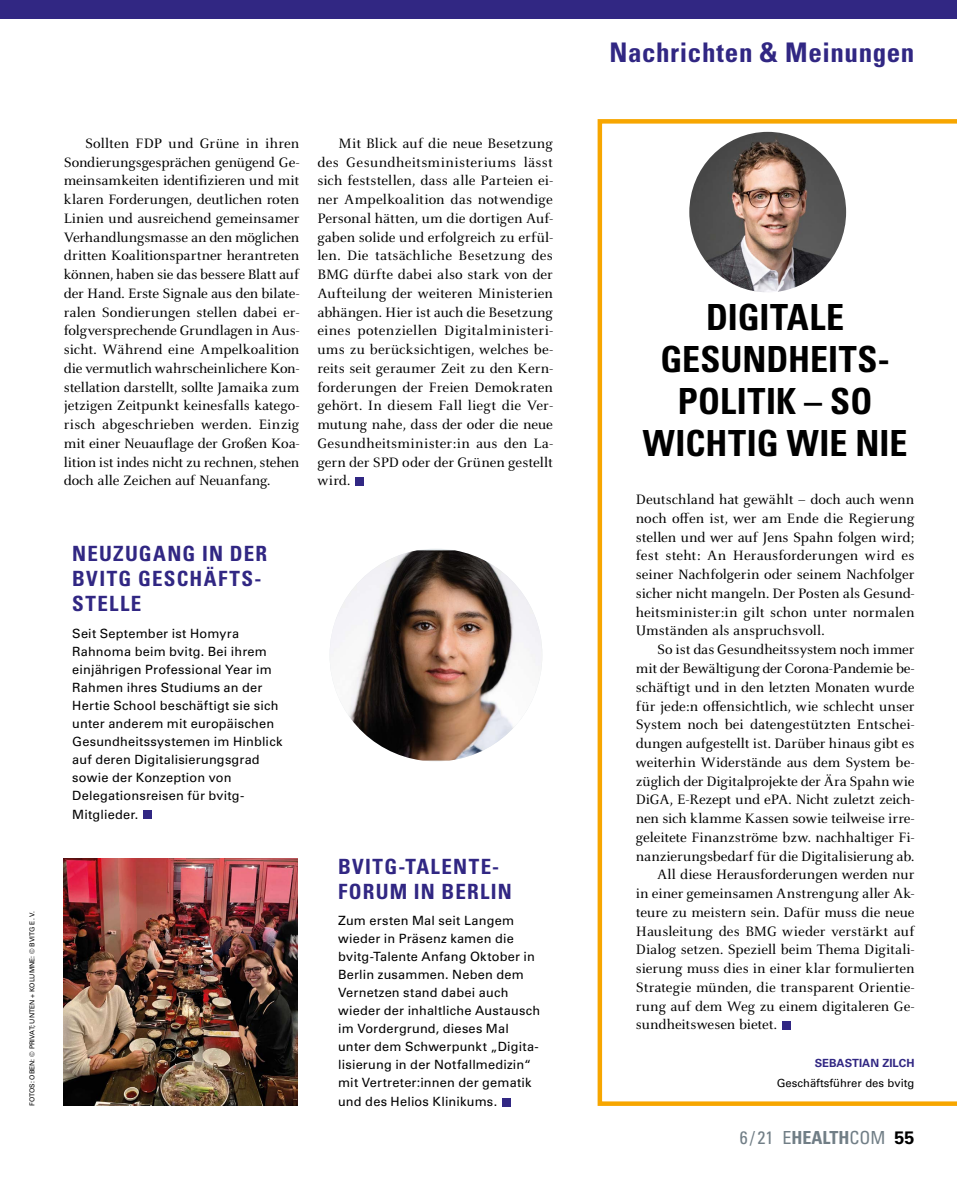
<style>
.page{position:relative;width:957px;height:1191px;background:#fff}
.page>*{position:absolute;margin:0;border:0;box-sizing:border-box;transform-origin:0 0}
.t1{font:700 condensed 36px/42px "Univers LT Std";color:#000;text-align:center}
.t2{font:700 condensed 27px "Univers LT Std";letter-spacing:.02em;color:#312783}
.t3{font:700 condensed 21px/25.2px "Univers LT Std";letter-spacing:.06em;color:#312783}
.t4{font:condensed 18px "Univers LT Std";color:#717e86}
.t5{font:15px/18.8px "Celeste OT";letter-spacing:-.005em;color:#000;text-align:justify}
.t6{font:12.75px/18.1px "Univers LT Std";letter-spacing:.015em;color:#000}
.t7{font:11.25px "Univers LT Std";color:#000}
.t8{font:700 11.25px "Univers LT Std";color:#312783}
.t9{font:6.75px "Univers LT Std";color:#000}
.s1{font-weight:700}
.s2{font-weight:700;font-stretch:normal;color:#000}
</style>
<div class="page">
<div style="left:0;top:0;width:957px;height:19px;background:#312783"></div>
<svg style="left:597px;top:119px;width:360px;height:987px"></svg>
<div style="left:144px;top:810px;width:8px;height:8px;background:#312783"></div>
<div style="left:502px;top:1098px;width:8px;height:8px;background:#312783"></div>
<img style="left:330px;top:550px;width:212px;height:210px">
<img style="left:64px;top:858px;width:234px;height:247px">
<div style="left:782px;top:1021px;width:8px;height:8px;background:#312783"></div>
<img style="left:689px;top:132px;width:157px;height:160px">
<div style="left:356px;top:477px;width:8px;height:8px;background:#312783"></div>
<p class="t9" style="left:28px;top:1105px;width:196px;rotate:-90deg">FOTOS: OBEN: © PRIVAT; UNTEN + KOLUMNE: © BVITG E. V.</p>
<p class="t5" style="left:64px;top:134px;width:237px;text-indent:21px">Sollten FDP und Grüne in ihren Sondierungsgesprächen genügend Ge&shy;meinsamkeiten identifizieren und mit klaren Forderungen, deutlichen roten Linien und ausreichend gemeinsamer Verhandlungsmasse an den möglichen dritten Koalitionspartner herantreten können, haben sie das bessere Blatt auf der Hand. Erste Signale aus den bilate&shy;ralen Sondierungen stellen dabei er&shy;folgversprechende Grundlagen in Aus&shy;sicht. Während eine Ampelkoalition die vermutlich wahrscheinlichere Kon&shy;stellation darstellt, sollte Jamaika zum jetzigen Zeitpunkt keinesfalls katego&shy;risch abgeschrieben werden. Einzig mit einer Neuauflage der Großen Koa&shy;lition ist indes nicht zu rechnen, stehen doch alle Zeichen auf Neuanfang.</p>
<p class="t5" style="left:317px;top:134px;width:237px;text-indent:21px">Mit Blick auf die neue Besetzung des Gesundheitsministeriums lässt sich feststellen, dass alle Parteien ei&shy;ner Ampelkoalition das notwendige Personal hätten, um die dortigen Auf&shy;gaben solide und erfolgreich zu erfül&shy;len. Die tatsächliche Besetzung des BMG dürfte dabei also stark von der Aufteilung der weiteren Ministerien abhängen. Hier ist auch die Besetzung eines potenziellen Digitalministeri&shy;ums zu berücksichtigen, welches be&shy;reits seit geraumer Zeit zu den Kern&shy;forderungen der Freien Demokraten gehört. In diesem Fall liegt die Ver&shy;mutung nahe, dass der oder die neue Gesundheitsminister:in aus den La&shy;gern der SPD oder der Grünen gestellt wird.</p>
<h3 class="t3" style="left:72px;top:540px;width:196px">NEUZUGANG IN DER<br>BVITG GESCHÄFTS-<br>STELLE</h3>
<p class="t6" style="left:72px;top:624px;width:212px">Seit September ist Homyra<br>Rahnoma beim bvitg. Bei ihrem einjährigen Professional Year im<br>Rahmen ihres Studiums an der<br>Hertie School beschäftigt sie sich unter anderem mit europäischen<br>Gesundheitssystemen im Hinblick auf deren Digitalisierungsgrad sowie der Konzeption von<br>Delegationsreisen für bvitg-<br>Mitglieder.</p>
<h3 class="t3" style="left:338px;top:853px;width:175px">BVITG-TALENTE-<br>FORUM IN BERLIN</h3>
<p class="t6" style="left:338px;top:911px;width:203px">Zum ersten Mal seit Langem wieder in Präsenz kamen die bvitg-Talente Anfang Oktober in<br>Berlin zusammen. Neben dem<br>Vernetzen stand dabei auch wieder der inhaltliche Austausch im Vordergrund, dieses Mal unter dem Schwerpunkt „Digita&shy;lisierung in der Notfallmedizin“ mit Vertreter:innen der gematik und des Helios Klinikums.</p>
<h2 class="t2" style="left:609px;top:36px;width:307px">Nachrichten &amp; Meinungen</h2>
<h1 class="t1" style="left:643px;top:296px;width:266px">DIGITALE<br>GESUNDHEITS-<br>POLITIK – SO<br>WICHTIG WIE NIE</h1>
<p class="t5" style="left:636px;top:490px;width:280px">Deutschland hat gewählt – doch auch wenn noch offen ist, wer am Ende die Regierung stellen und wer auf Jens Spahn folgen wird; fest steht: An Herausforderungen wird es seiner Nachfolgerin oder seinem Nachfolger sicher nicht mangeln. Der Posten als Gesund&shy;heitsminister:in gilt schon unter normalen Umständen als anspruchsvoll.</p>
<p class="t5" style="left:657px;top:640px;width:259px">So ist das Gesundheitssystem noch immer</p>
<p class="t5" style="left:636px;top:659px;width:280px">mit der Bewältigung der Corona-Pandemie be-</p>
<p class="t5" style="left:636px;top:677px;width:280px">schäftigt und in den letzten Monaten wurde</p>
<p class="t5" style="left:636px;top:696px;width:280px">für jede:n offensichtlich, wie schlecht unser</p>
<p class="t5" style="left:636px;top:715px;width:280px">System noch bei datengestützten Entschei-</p>
<p class="t5" style="left:636px;top:734px;width:280px">dungen aufgestellt ist. Darüber hinaus gibt es</p>
<p class="t5" style="left:636px;top:752px;width:280px">weiterhin Widerstände aus dem System be-</p>
<p class="t5" style="left:636px;top:771px;width:280px">züglich der Digitalprojekte der Ära Spahn wie</p>
<p class="t5" style="left:636px;top:790px;width:280px">DiGA, E-Rezept und ePA. Nicht zuletzt zeich-</p>
<p class="t5" style="left:636px;top:809px;width:280px">nen sich klamme Kassen sowie teilweise irre-</p>
<p class="t5" style="left:636px;top:827px;width:280px">geleitete Finanzströme bzw. nachhaltiger Fi-</p>
<p class="t5" style="left:636px;top:846px;width:280px">nanzierungsbedarf für die Digitalisierung ab.</p>
<p class="t5" style="left:657px;top:865px;width:259px">All diese Herausforderungen werden nur</p>
<p class="t5" style="left:636px;top:884px;width:280px">in einer gemeinsamen Anstrengung aller Ak-</p>
<p class="t5" style="left:636px;top:902px;width:280px">teure zu meistern sein. Dafür muss die neue</p>
<p class="t5" style="left:636px;top:921px;width:280px">Hausleitung des BMG wieder verstärkt auf</p>
<p class="t5" style="left:636px;top:940px;width:280px">Dialog setzen. Speziell beim Thema Digitali-</p>
<p class="t5" style="left:636px;top:959px;width:280px">sierung muss dies in einer klar formulierten</p>
<p class="t5" style="left:636px;top:977px;width:280px">Strategie münden, die transparent Orientie-</p>
<p class="t5" style="left:636px;top:996px;width:280px">rung auf dem Weg zu einem digitaleren Ge-</p>
<p class="t5" style="left:636px;top:1015px;width:143px">sundheitswesen bietet.</p>
<p class="t8" style="left:814px;top:1056px;width:101px">SEBASTIAN ZILCH</p>
<p class="t7" style="left:777px;top:1076px;width:139px">Geschäftsführer des bvitg</p>
<p class="t4" style="left:740px;top:1126px;width:176px">6 / 21 E<span class="s1">HEALTH</span>COM <span class="s2">55</span></p>
</div>
